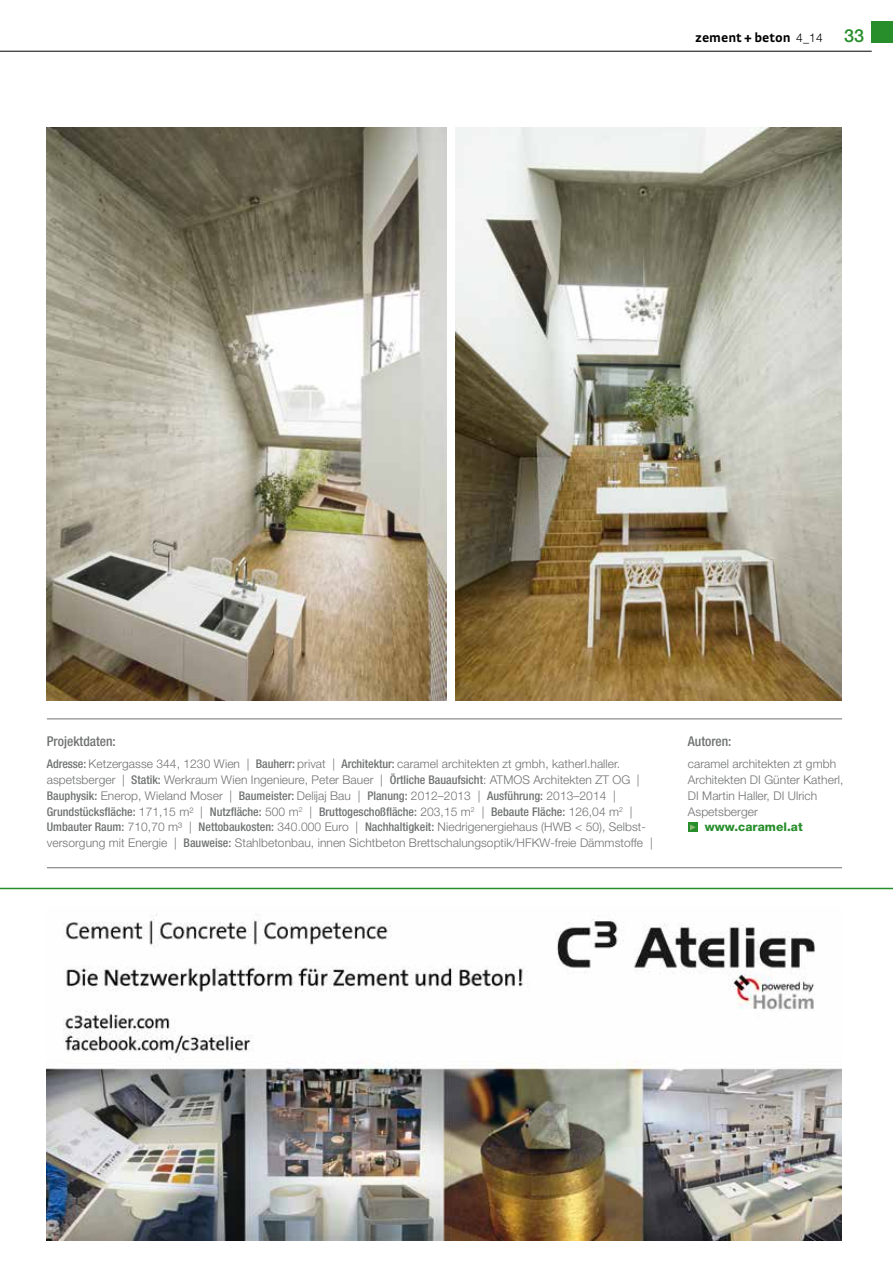
<style>
.page{position:relative;width:893px;height:1263px;background:#fff}
.page>*{position:absolute;margin:0;border:0;box-sizing:border-box;transform-origin:0 0}
.t1{font:500 condensed 13.5px "Helvetica Neue LT";color:#707172}
.t2{font:700 13.5px "Strada";color:#000}
.t3{font:300 12px/15.8px "Helvetica Neue LT";letter-spacing:.005em;color:#707172}
.t4{font:800 12px "Helvetica Neue LT";letter-spacing:.005em;color:#278e2b}
.s1{font-family:"Helvetica Neue LT";font-weight:300;font-size:12px}
.s2{font-family:"Helvetica Neue LT";font-weight:500;font-size:18px;color:#278e2b}
.s3{font-weight:500;font-stretch:condensed}
</style>
<div class="page">
<div style="left:872px;top:21px;width:21px;height:22px;background:#278e2b"></div>
<hr style="left:0;top:51px;width:872px;height:1px;background:#000">
<div style="left:688px;top:822px;width:10px;height:10px;background:#278e2b"></div>
<svg style="left:690px;top:824px;width:6px;height:6px"></svg>
<hr style="left:47px;top:719px;width:795px;height:1px;background:#707172">
<hr style="left:47px;top:867px;width:795px;height:1px;background:#707172">
<img style="left:455px;top:128px;width:387px;height:573px">
<img style="left:47px;top:128px;width:399px;height:573px">
<img style="left:47px;top:914px;width:795px;height:326px">
<hr style="left:0;top:888px;width:893px;height:1px;background:#278e2b">
<p class="t2" style="left:695px;top:29px;width:170px">zement + beton <span class="s1">4_14</span> <span class="s2">33</span></p>
<p class="t1" style="left:47px;top:733px;width:70px">Projektdaten:</p>
<p class="t3" style="left:47px;top:756px;width:607px"><span class="s3">Adresse:</span> Ketzergasse 344, 1230 Wien | <span class="s3">Bauherr:</span> privat | <span class="s3">Architektur:</span> caramel architekten zt gmbh, katherl.haller. aspetsberger | <span class="s3">Statik:</span> Werkraum Wien Ingenieure, Peter Bauer | <span class="s3">Örtliche Bauaufsicht</span>: ATMOS Architekten ZT OG | <span class="s3">Bauphysik:</span> Enerop, Wieland Moser | <span class="s3">Baumeister:</span> Delijaj Bau | <span class="s3">Planung:</span> 2012–2013 | <span class="s3">Ausführung:</span> 2013–2014 | <span class="s3">Grundstücksfläche:</span> 171,15 m² | <span class="s3">Nutzfläche:</span> 500 m<sup>2</sup> | <span class="s3">Bruttogeschoßfläche:</span> 203,15 m<sup>2</sup> | <span class="s3">Bebaute Fläche:</span> 126,04 m<sup>2</sup> | <span class="s3">Umbauter Raum:</span> 710,70 m³ | <span class="s3">Nettobaukosten:</span> 340.000 Euro | <span class="s3">Nachhaltigkeit:</span> Niedrigenergiehaus (HWB &lt; 50), Selbst&shy;versorgung mit Energie | <span class="s3">Bauweise:</span> Stahlbetonbau, innen Sichtbeton Brettschalungsoptik/HFKW-freie Dämmstoffe |</p>
<p class="t1" style="left:688px;top:733px;width:45px">Autoren:</p>
<p class="t3" style="left:688px;top:756px;width:157px">caramel architekten zt gmbh<br>Architekten DI Günter Katherl,<br>DI Martin Haller, DI Ulrich<br>Aspetsberger</p>
<p class="t4" style="left:705px;top:819px;width:99px">www.caramel.at</p>
</div>
